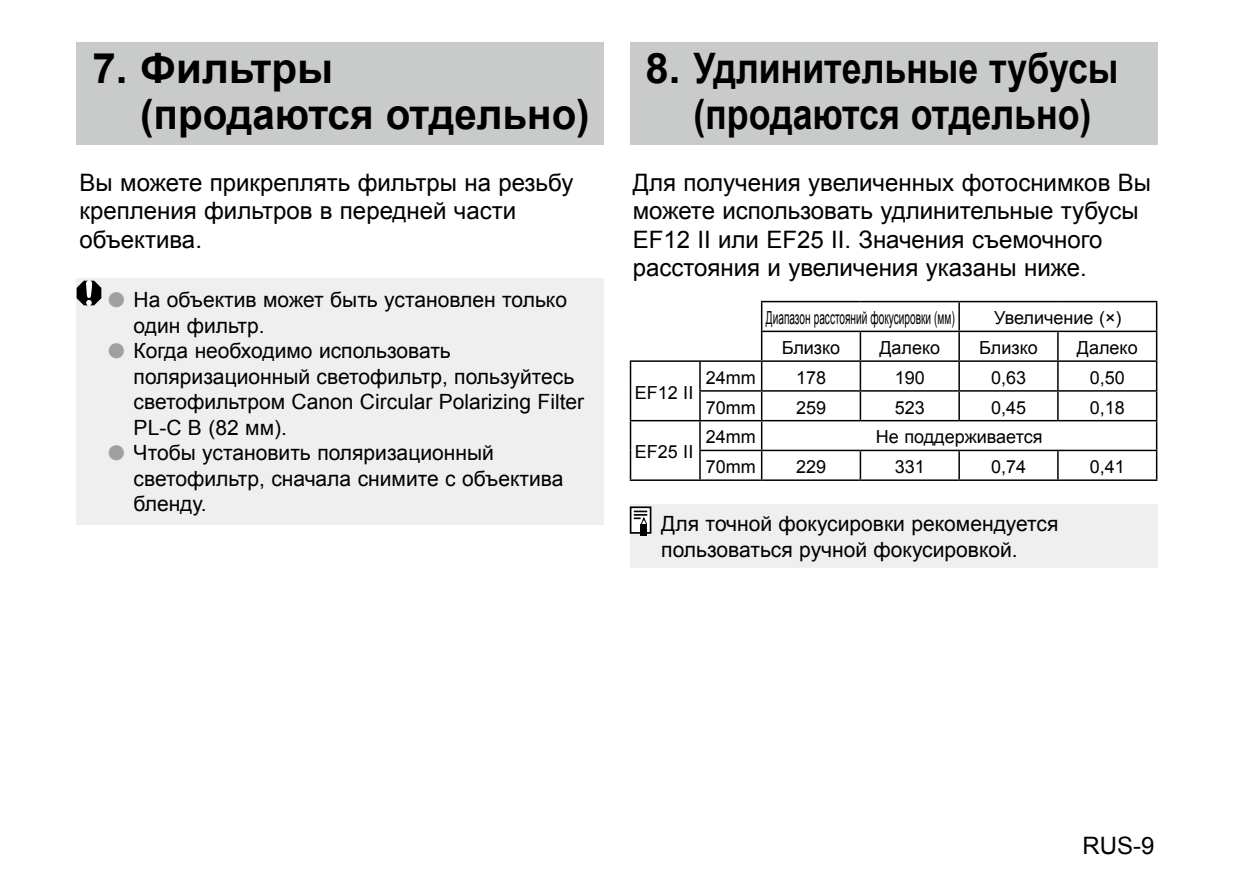
<style>
.page{position:relative;width:1234px;height:893px;background:#fff}
.page>*{position:absolute;margin:0;border:0;box-sizing:border-box;transform-origin:0 0}
.t1{font:700 42px/46.5px "Arial";color:#000;text-align:center}
.t2{font:24px/28.5px "Arial";color:#000}
.t3{font:21px/25.5px "Arial";color:#000}
.t4{font:18px "Arial";color:#000}
.t5{font:18px "Arial";color:#000;scale:.56 1}
.s1{color:#9fa0a0}
</style>
<div class="page">
<div style="left:629px;top:43px;width:528px;height:102px;background:#c9caca"></div>
<div style="left:629px;top:504px;width:528px;height:64px;background:#efefef"></div>
<div style="left:640px;top:524px;width:7px;height:12px;background:#000"></div>
<svg style="left:629px;top:506px;width:22px;height:29px"></svg>
<div style="left:77px;top:43px;width:527px;height:102px;background:#c9caca"></div>
<div style="left:77px;top:279px;width:527px;height:246px;background:#efefef"></div>
<svg style="left:77px;top:281px;width:24px;height:24px"></svg>
<hr style="left:760px;top:301px;width:100px;height:1px;background:#000">
<hr style="left:760px;top:302px;width:2px;height:29px;background:#000">
<hr style="left:860px;top:301px;width:98px;height:1px;background:#000">
<hr style="left:958px;top:301px;width:99px;height:1px;background:#000">
<hr style="left:1057px;top:301px;width:100px;height:1px;background:#000">
<hr style="left:1155px;top:302px;width:2px;height:29px;background:#000">
<hr style="left:760px;top:331px;width:100px;height:1px;background:#000">
<hr style="left:760px;top:332px;width:2px;height:28px;background:#000">
<hr style="left:860px;top:331px;width:98px;height:1px;background:#000">
<hr style="left:859px;top:332px;width:2px;height:28px;background:#000">
<hr style="left:958px;top:331px;width:99px;height:1px;background:#000">
<hr style="left:1057px;top:331px;width:100px;height:1px;background:#000">
<hr style="left:1056px;top:332px;width:2px;height:28px;background:#000">
<hr style="left:1155px;top:332px;width:2px;height:28px;background:#000">
<hr style="left:629px;top:360px;width:70px;height:2px;background:#000">
<hr style="left:629px;top:362px;width:2px;height:29px;background:#000">
<hr style="left:699px;top:360px;width:62px;height:2px;background:#000">
<hr style="left:761px;top:360px;width:99px;height:2px;background:#000">
<hr style="left:760px;top:362px;width:2px;height:28px;background:#000">
<hr style="left:860px;top:360px;width:98px;height:2px;background:#000">
<hr style="left:859px;top:362px;width:2px;height:28px;background:#000">
<hr style="left:958px;top:360px;width:99px;height:2px;background:#000">
<hr style="left:1057px;top:360px;width:100px;height:2px;background:#000">
<hr style="left:1056px;top:362px;width:2px;height:28px;background:#000">
<hr style="left:1155px;top:362px;width:2px;height:28px;background:#000">
<hr style="left:629px;top:391px;width:2px;height:29px;background:#000">
<hr style="left:699px;top:390px;width:62px;height:2px;background:#000">
<hr style="left:761px;top:390px;width:99px;height:2px;background:#000">
<hr style="left:760px;top:392px;width:2px;height:28px;background:#000">
<hr style="left:860px;top:390px;width:98px;height:2px;background:#000">
<hr style="left:859px;top:392px;width:2px;height:28px;background:#000">
<hr style="left:958px;top:390px;width:99px;height:2px;background:#000">
<svg style="left:958px;top:302px;width:1px;height:118px"></svg>
<hr style="left:1057px;top:390px;width:100px;height:2px;background:#000">
<hr style="left:1056px;top:392px;width:2px;height:28px;background:#000">
<hr style="left:1155px;top:392px;width:2px;height:28px;background:#000">
<hr style="left:629px;top:420px;width:70px;height:1px;background:#000">
<hr style="left:629px;top:421px;width:2px;height:29px;background:#000">
<hr style="left:699px;top:420px;width:62px;height:1px;background:#000">
<hr style="left:761px;top:420px;width:99px;height:1px;background:#000">
<hr style="left:760px;top:421px;width:2px;height:29px;background:#000">
<hr style="left:860px;top:420px;width:98px;height:1px;background:#000">
<hr style="left:958px;top:420px;width:99px;height:1px;background:#000">
<hr style="left:1057px;top:420px;width:100px;height:1px;background:#000">
<hr style="left:1155px;top:421px;width:2px;height:29px;background:#000">
<hr style="left:629px;top:450px;width:2px;height:29px;background:#000">
<hr style="left:699px;top:450px;width:62px;height:1px;background:#000">
<svg style="left:699px;top:362px;width:1px;height:117px"></svg>
<hr style="left:761px;top:450px;width:99px;height:1px;background:#000">
<hr style="left:760px;top:451px;width:2px;height:28px;background:#000">
<hr style="left:860px;top:450px;width:98px;height:1px;background:#000">
<hr style="left:859px;top:451px;width:2px;height:28px;background:#000">
<hr style="left:958px;top:450px;width:99px;height:1px;background:#000">
<svg style="left:958px;top:451px;width:1px;height:28px"></svg>
<hr style="left:1057px;top:450px;width:100px;height:1px;background:#000">
<hr style="left:1056px;top:451px;width:2px;height:28px;background:#000">
<hr style="left:1155px;top:451px;width:2px;height:28px;background:#000">
<hr style="left:629px;top:479px;width:70px;height:2px;background:#000">
<hr style="left:699px;top:479px;width:62px;height:2px;background:#000">
<hr style="left:761px;top:479px;width:99px;height:2px;background:#000">
<hr style="left:860px;top:479px;width:98px;height:2px;background:#000">
<hr style="left:958px;top:479px;width:99px;height:2px;background:#000">
<hr style="left:1057px;top:479px;width:100px;height:2px;background:#000">
<h1 class="t1" style="left:140px;top:46px;width:451px;text-align:left;text-indent:-48px">7. Фильтры<br>(продаются отдельно)</h1>
<p class="t2" style="left:80px;top:168px;width:495px">Вы можете прикреплять фильтры на резьбу крепления фильтров в передней части объектива.</p>
<p class="t3" style="left:134px;top:288px;width:435px;text-indent:-26px"><span class="s1">●</span> На объектив может быть установлен только один фильтр.</p>
<p class="t3" style="left:134px;top:339px;width:452px;text-indent:-26px"><span class="s1">●</span> Когда необходимо использовать поляризационный светофильтр, пользуйтесь светофильтром Canon Circular Polarizing Filter PL-C B (82 мм).</p>
<p class="t3" style="left:134px;top:441px;width:431px;text-indent:-26px"><span class="s1">●</span> Чтобы установить поляризационный светофильтр, сначала снимите с объектива бленду.</p>
<h1 class="t1" style="left:645px;top:46px;width:474px">8. Удлинительные тубусы (продаются отдельно)</h1>
<p class="t2" style="left:632px;top:168px;width:519px">Для получения увеличенных фотоснимков Вы можете использовать удлинительные тубусы EF12 II или EF25 II. Значения съемочного расстояния и увеличения указаны ниже.</p>
<p class="t4" style="left:634px;top:381px;width:60px">EF12 II</p>
<p class="t4" style="left:634px;top:440px;width:60px">EF25 II</p>
<p class="t5" style="left:765px;top:306px;width:339px">Диапазон расстояний фокусировки (мм)</p>
<p class="t4" style="left:994px;top:306px;width:129px">Увеличение (×)</p>
<p class="t4" style="left:781px;top:336px;width:60px">Близко</p>
<p class="t4" style="left:879px;top:336px;width:62px">Далеко</p>
<p class="t4" style="left:979px;top:336px;width:60px">Близко</p>
<p class="t4" style="left:1076px;top:336px;width:62px">Далеко</p>
<p class="t4" style="left:705px;top:366px;width:52px">24mm</p>
<p class="t4" style="left:795px;top:366px;width:32px">178</p>
<p class="t4" style="left:894px;top:366px;width:32px">190</p>
<p class="t4" style="left:990px;top:366px;width:37px">0,63</p>
<p class="t4" style="left:1089px;top:366px;width:37px">0,50</p>
<p class="t4" style="left:705px;top:395px;width:52px">70mm</p>
<p class="t4" style="left:795px;top:395px;width:32px">259</p>
<p class="t4" style="left:894px;top:395px;width:32px">523</p>
<p class="t4" style="left:990px;top:395px;width:37px">0,45</p>
<p class="t4" style="left:1089px;top:395px;width:37px">0,18</p>
<p class="t4" style="left:705px;top:425px;width:52px">24mm</p>
<p class="t4" style="left:875px;top:425px;width:168px">Не поддерживается</p>
<p class="t4" style="left:705px;top:455px;width:52px">70mm</p>
<p class="t4" style="left:795px;top:455px;width:32px">229</p>
<p class="t4" style="left:894px;top:455px;width:32px">331</p>
<p class="t4" style="left:990px;top:455px;width:37px">0,74</p>
<p class="t4" style="left:1089px;top:455px;width:37px">0,41</p>
<p class="t3" style="left:661px;top:511px;width:398px">Для точной фокусировки рекомендуется пользоваться ручной фокусировкой.</p>
<p class="t2" style="left:1082px;top:831px;width:73px">RUS-9</p>
</div>
